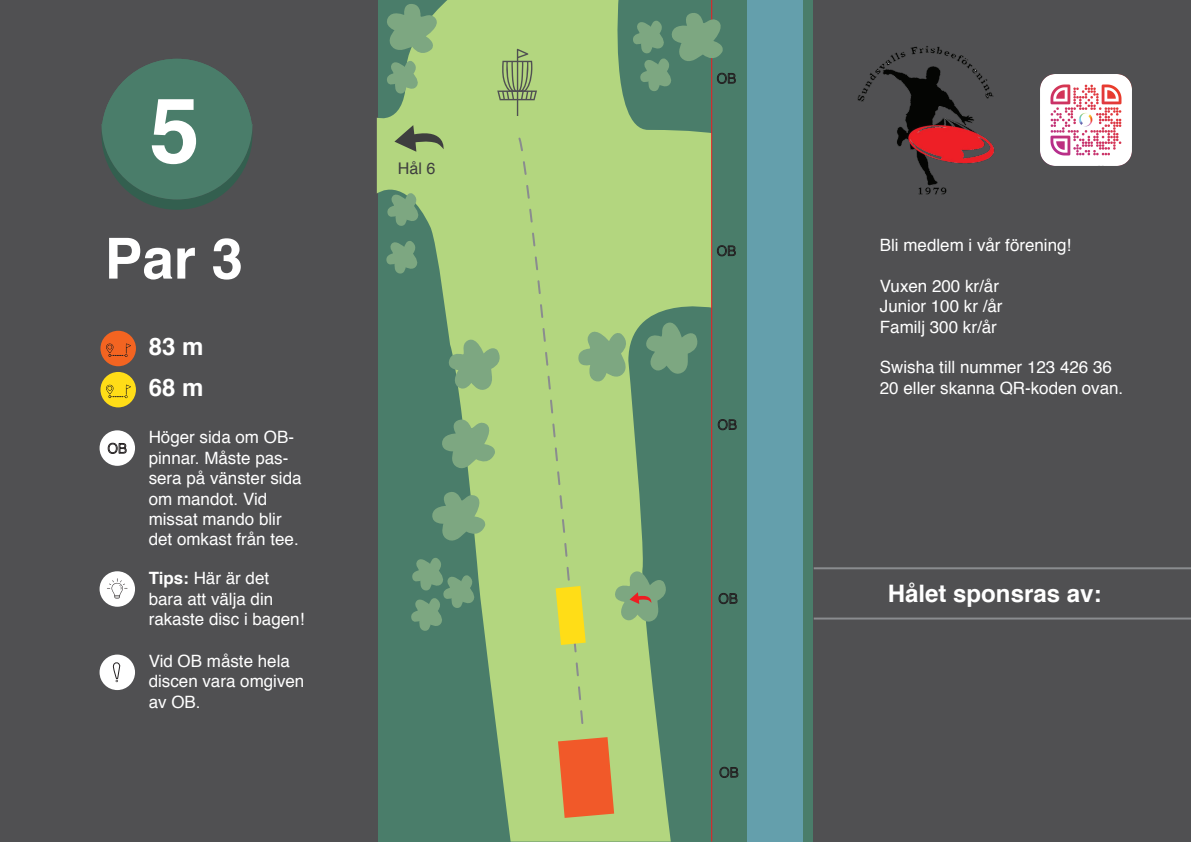
<style>
.page{position:relative;width:1191px;height:842px;background:#fff}
.page>*{position:absolute;margin:0;border:0;box-sizing:border-box;transform-origin:0 0}
.t1{font:700 90.5px "Helvetica";color:#fff}
.t2{font:700 56.6px "Helvetica";color:#fff}
.t3{font:700 24.1px "Helvetica";color:#fff}
.t4{font:700 24px "Helvetica";color:#fff}
.t5{font:17px/20.4px "Helvetica";color:#fff}
.t6{font:16.1px "Helvetica";color:#3e3e3f}
.s1{font-weight:700}
</style>
<div class="page">
<div style="left:377px;top:0;width:436px;height:842px;background:#4a7d6a"></div>
<div style="left:0;top:0;width:377px;height:842px;background:#505052"></div>
<div style="left:100px;top:331px;width:36px;height:35px;background:#f36421;border-radius:50%"></div>
<svg style="left:106px;top:343px;width:25px;height:14px"></svg>
<div style="left:100px;top:655px;width:35px;height:35px;background:#fff;border-radius:50%"></div>
<svg style="left:113px;top:662px;width:7px;height:21px"></svg>
<div style="left:100px;top:372px;width:36px;height:35px;background:#ffdd17;border-radius:50%"></div>
<svg style="left:106px;top:384px;width:25px;height:15px"></svg>
<div style="left:100px;top:430px;width:35px;height:36px;background:#fff;border-radius:50%"></div>
<svg style="left:108px;top:443px;width:18px;height:11px"></svg>
<svg style="left:101px;top:59px;width:151px;height:151px"></svg>
<div style="left:102px;top:59px;width:150px;height:140px;background:#4a7d6a;border-radius:50%"></div>
<div style="left:100px;top:571px;width:35px;height:36px;background:#fff;border-radius:50%"></div>
<svg style="left:107px;top:578px;width:21px;height:21px"></svg>
<svg style="left:377px;top:0;width:334px;height:842px;fill:#b3d67f"></svg>
<div style="left:747px;top:0;width:55px;height:842px;background:#649fac"></div>
<svg style="left:717px;top:245px;width:18px;height:11px"></svg>
<svg style="left:718px;top:419px;width:18px;height:11px"></svg>
<svg style="left:719px;top:593px;width:18px;height:11px"></svg>
<svg style="left:719px;top:767px;width:19px;height:11px"></svg>
<hr style="left:711px;top:0;width:1px;height:841px;background:#ee1d23">
<svg style="left:558px;top:737px;width:56px;height:81px;background:#e76c36"></svg>
<svg style="left:447px;top:336px;width:58px;height:57px;background:#8db57d"></svg>
<svg style="left:441px;top:417px;width:55px;height:55px"></svg>
<svg style="left:432px;top:489px;width:54px;height:55px"></svg>
<svg style="left:410px;top:556px;width:66px;height:76px"></svg>
<svg style="left:584px;top:327px;width:48px;height:57px;background:#8fb77f"></svg>
<svg style="left:644px;top:320px;width:58px;height:55px"></svg>
<svg style="left:383px;top:4px;width:58px;height:91px"></svg>
<svg style="left:386px;top:191px;width:35px;height:36px"></svg>
<svg style="left:385px;top:239px;width:35px;height:36px"></svg>
<svg style="left:631px;top:11px;width:104px;height:81px"></svg>
<svg style="left:613px;top:568px;width:58px;height:56px"></svg>
<svg style="left:497px;top:49px;width:40px;height:67px;background:#9db874"></svg>
<svg style="left:394px;top:125px;width:52px;height:27px"></svg>
<div style="left:516px;top:134px;width:68px;height:591px;background:#b3d67f"></div>
<svg style="left:555px;top:586px;width:31px;height:59px;background:#eddb2e"></svg>
<div style="left:813px;top:0;width:378px;height:842px;background:#505052"></div>
<img style="left:857px;top:46px;width:137px;height:149px">
<hr style="left:813px;top:567px;width:378px;height:2px;background:#8a8c8f">
<hr style="left:813px;top:617px;width:378px;height:2px;background:#8a8c8f">
<img style="left:1040px;top:75px;width:92px;height:90px">
<h1 class="t1" style="left:149px;top:58px;width:52px">5</h1>
<h2 class="t2" style="left:105px;top:213px;width:140px">Par 3</h2>
<h3 class="t4" style="left:149px;top:327px;width:56px">83 m</h3>
<h3 class="t4" style="left:149px;top:368px;width:56px">68 m</h3>
<p class="t5" style="left:149px;top:428px;width:154px">Höger sida om OB&shy;pinnar. Måste pas&shy;sera på vänster sida om mandot. Vid missat mando blir det omkast från tee.</p>
<p class="t5" style="left:149px;top:569px;width:157px"><span class="s1">Tips:</span> Här är det bara att välja din rakaste disc i bagen!</p>
<p class="t5" style="left:149px;top:651px;width:157px">Vid OB måste hela discen vara omgiven av OB.</p>
<p class="t6" style="left:398px;top:156px;width:39px">Hål 6</p>
<p class="t5" style="left:880px;top:236px;width:193px">Bli medlem i vår förening!</p>
<p class="t5" style="left:880px;top:276px;width:124px">Vuxen 200 kr/år<br>Junior 100 kr /år<br>Familj 300 kr/år</p>
<p class="t5" style="left:880px;top:358px;width:245px">Swisha till nummer 123 426 36<br>20 eller skanna QR-koden ovan.</p>
<h3 class="t3" style="left:887px;top:574px;width:215px">Hålet sponsras av:</h3>
</div>
